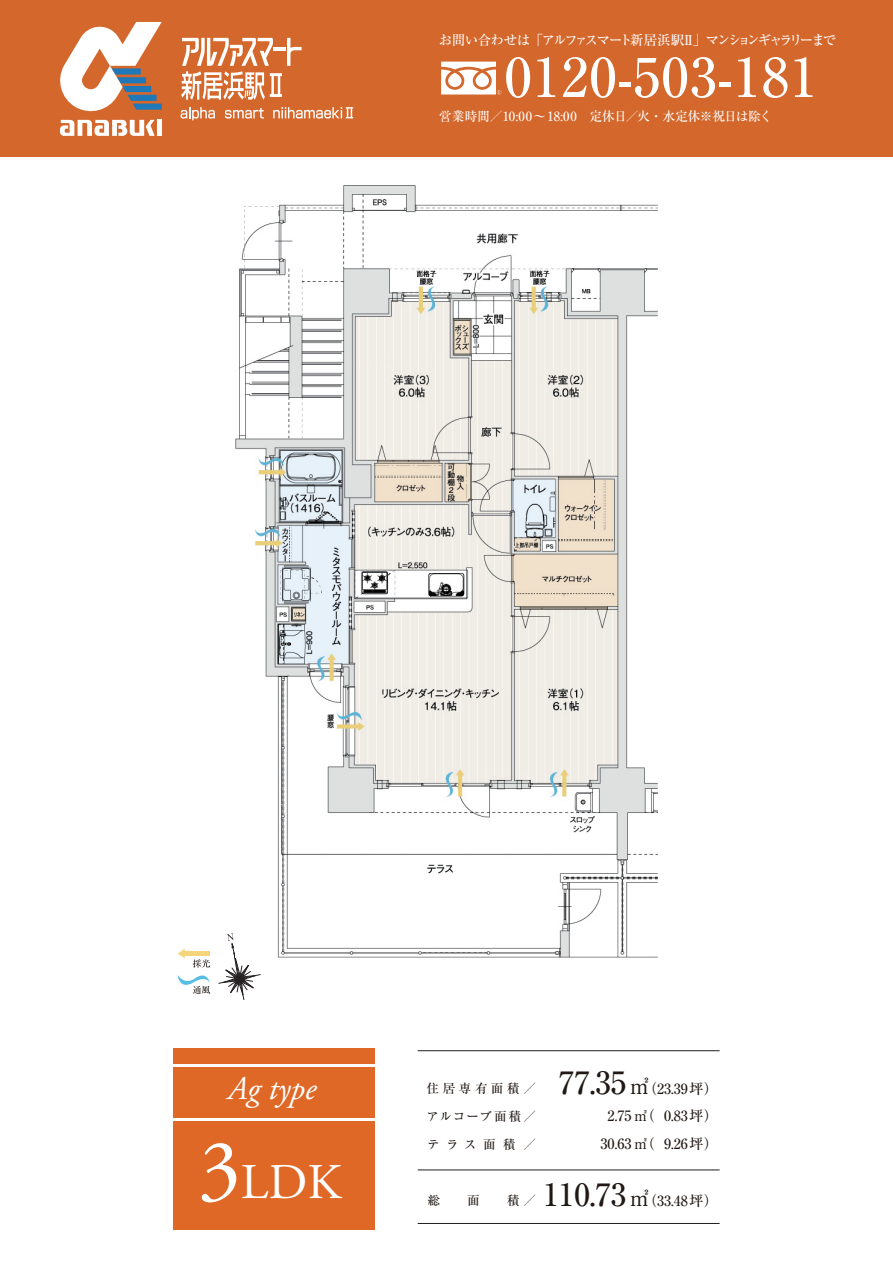
<style>
.page{position:relative;width:893px;height:1263px;background:#fff}
.page>*{position:absolute;margin:0;border:0;box-sizing:border-box;transform-origin:0 0}
.t1{font:500 53.4px "Ryumin Pro";letter-spacing:.03em;color:#fff}
.t2{font:49.8px "Adobe Garamond Pro";color:#fff}
.t3{font:italic 33.15px "Adobe Garamond Pro";color:#fff}
.t4{font:500 14.1px/27.6px "Ryumin Pro";color:#211814;text-align:right}
.t5{font:500 13.5px "Ryumin Pro";letter-spacing:-.165em;color:#fff}
.t6{font:500 12.75px "Ryumin Pro";letter-spacing:-.02em;color:#fff}
.t7{font:500 12.6px/27.6px "Ryumin Pro";letter-spacing:.265em;color:#211814;text-align:justify}
.s1{font-size:85.2px}
.s2{font-size:30.75px}
.s3{font-size:21.15px}
.s4{font-size:14.25px}
</style>
<div class="page">
<div style="left:0;top:0;width:893px;height:156px;background:#d4672b"></div>
<svg style="left:441px;top:62px;width:60px;height:33px"></svg>
<svg style="left:181px;top:107px;width:34px;height:13px"></svg>
<svg style="left:225px;top:108px;width:39px;height:11px"></svg>
<svg style="left:273px;top:107px;width:80px;height:12px"></svg>
<svg style="left:60px;top:22px;width:102px;height:114px"></svg>
<svg style="left:181px;top:38px;width:121px;height:62px"></svg>
<hr style="left:418px;top:1050px;width:302px;height:1px;background:#231f20">
<hr style="left:418px;top:1170px;width:302px;height:1px;background:#231f20">
<hr style="left:418px;top:1223px;width:302px;height:1px;background:#231f20">
<div style="left:173px;top:1048px;width:202px;height:181px;background:#e06826"></div>
<hr style="left:173px;top:1118px;width:202px;height:2px;background:#fff">
<hr style="left:173px;top:1065px;width:202px;height:2px;background:#fff">
<svg style="left:178px;top:949px;width:32px;height:45px"></svg>
<svg style="left:218px;top:933px;width:43px;height:67px"></svg>
<img style="left:236px;top:186px;width:421px;height:771px">
<p class="t5" style="left:439px;top:30px;width:399px">お問い合わせは「アルファスマート新居浜駅Ⅱ」マンションギャラリーまで</p>
<h1 class="t1" style="left:505px;top:35px;width:314px">0120-503-181</h1>
<p class="t6" style="left:439px;top:106px;width:335px">営業時間／10:00～18:00　定休日／火・水定休※祝日は除く</p>
<h3 class="t3" style="left:228px;top:1068px;width:90px">Ag type</h3>
<h2 class="t2" style="left:198px;top:1152px;width:144px"><span class="s1">3</span>LDK</h2>
<p class="t7" style="left:426px;top:1074px;width:111px">住居専有面積／アルコーブ面積／テラス面積／</p>
<p class="t4" style="left:559px;top:1074px;width:160px"><span class="s2">77.35</span><span class="s3">㎡</span>（23.39坪）<br><span class="s4">2.75㎡</span>（ 0.83坪）<br><span class="s4">30.63㎡</span>（ 9.26坪）</p>
<p class="t7" style="left:428px;top:1185px;width:14px">総</p>
<p class="t7" style="left:467px;top:1185px;width:14px">面</p>
<p class="t7" style="left:507px;top:1185px;width:30px">積／</p>
<p class="t4" style="left:543px;top:1186px;width:176px"><span class="s2">110.73</span><span class="s3">㎡</span>（33.48坪）</p>
</div>
